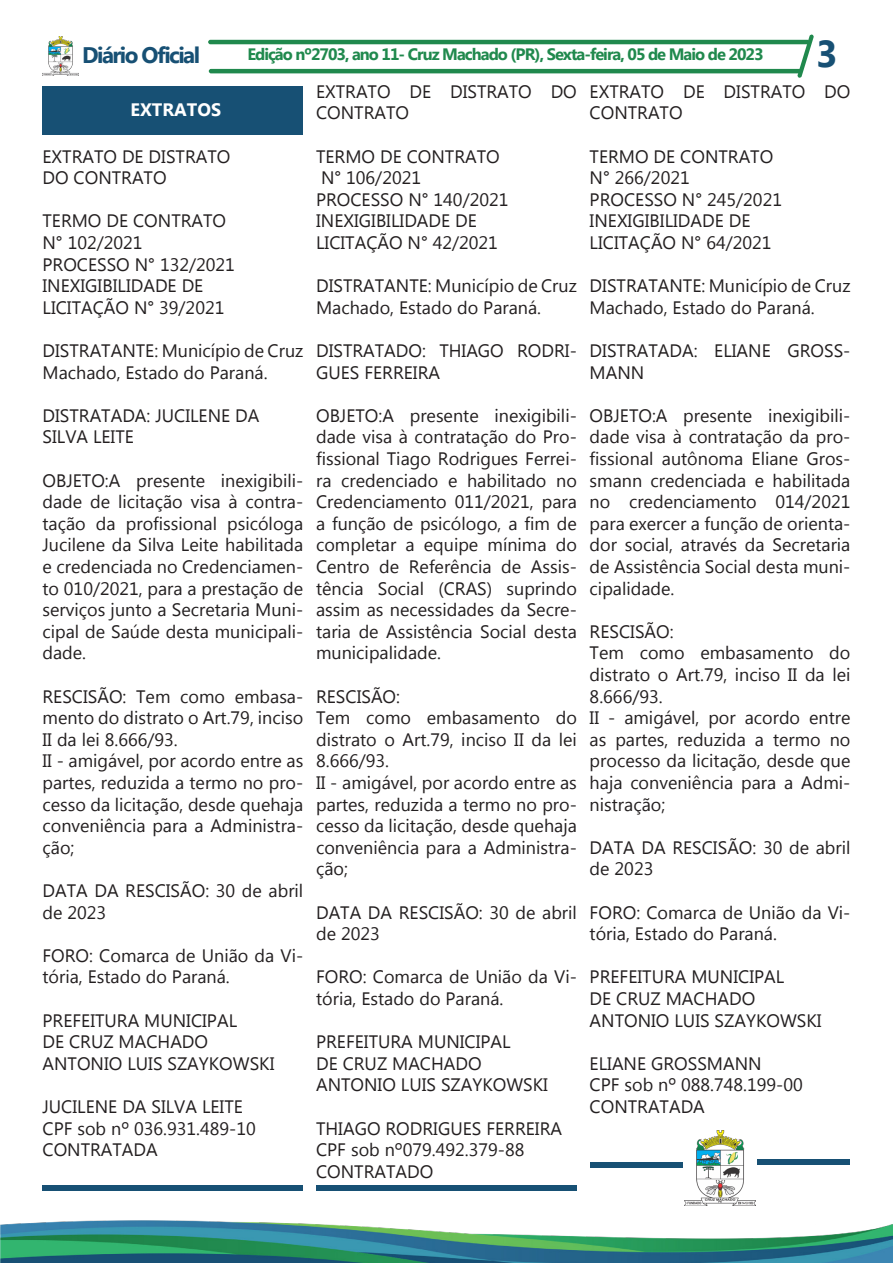
<style>
.page{position:relative;width:893px;height:1263px;background:#fff}
.page>*{position:absolute;margin:0;border:0;box-sizing:border-box;transform-origin:0 0}
.t1{font:700 37.5px "Myanmar Text";color:#175074}
.t2{font:700 22.5px "Myanmar Text";letter-spacing:-.07em;color:#175074}
.t3{font:18px/21.6px "Myanmar Text";color:#231f20}
.t4{font:700 18px "Myanmar Text";color:#fff}
.t5{font:700 16.5px "Myanmar Text";letter-spacing:-.06em;color:#20894d}
</style>
<div class="page">
<hr style="left:208px;top:40px;width:602px;height:4px;background:#20894d;border-radius:2px">
<hr style="left:209px;top:69px;width:593px;height:4px;background:#20894d;border-radius:2px">
<img style="left:43px;top:37px;width:36px;height:38px">
<svg style="left:797px;top:34px;width:17px;height:44px"></svg>
<img style="left:0;top:1205px;width:893px;height:58px">
<svg style="left:590px;top:1162px;width:93px;height:6px"></svg>
<img style="left:685px;top:1130px;width:70px;height:75px">
<svg style="left:757px;top:1159px;width:93px;height:6px"></svg>
<div style="left:43px;top:86px;width:260px;height:49px;background:#175074"></div>
<div style="left:43px;top:1185px;width:260px;height:6px;background:#175074"></div>
<div style="left:316px;top:1185px;width:261px;height:6px;background:#175074"></div>
<p class="t2" style="left:82px;top:42px;width:119px">Diário Oficial</p>
<p class="t5" style="left:247px;top:45px;width:518px">Edição nº2703, ano 11- Cruz Machado (PR), Sexta-feira, 05 de Maio de 2023</p>
<p class="t1" style="left:816px;top:32px;width:23px">3</p>
<p class="t4" style="left:131px;top:99px;width:92px">EXTRATOS</p>
<p class="t3" style="left:43px;top:146px;width:189px">EXTRATO DE DISTRATO</p>
<p class="t3" style="left:43px;top:167px;width:126px">DO CONTRATO</p>
<p class="t3" style="left:43px;top:210px;width:185px">TERMO DE CONTRATO</p>
<p class="t3" style="left:43px;top:232px;width:102px">N° 102/2021</p>
<p class="t3" style="left:43px;top:254px;width:194px">PROCESSO N° 132/2021</p>
<p class="t3" style="left:43px;top:275px;width:162px">INEXIGIBILIDADE DE</p>
<p class="t3" style="left:43px;top:297px;width:183px">LICITAÇÃO N° 39/2021</p>
<p class="t3" style="left:43px;top:340px;width:262px">DISTRATANTE: Município de Cruz<br>Machado, Estado do Paraná.</p>
<p class="t3" style="left:43px;top:405px;width:218px">DISTRATADA: JUCILENE DA</p>
<p class="t3" style="left:43px;top:426px;width:93px">SILVA LEITE</p>
<p class="t3" style="left:43px;top:470px;width:262px;text-align:justify">OBJETO:A presente inexigibili&shy;dade de licitação visa à contra&shy;tação da profissional psicóloga Jucilene da Silva Leite habilitada e credenciada no Credenciamen&shy;to 010/2021, para a prestação de serviços junto a Secretaria Muni&shy;cipal de Saúde desta municipali&shy;dade.</p>
<p class="t3" style="left:43px;top:686px;width:262px;text-align:justify">RESCISÃO: Tem como embasa&shy;mento do distrato o Art.79, inciso II da lei 8.666/93.</p>
<p class="t3" style="left:43px;top:750px;width:262px;text-align:justify">II - amigável, por acordo entre as partes, reduzida a termo no pro&shy;cesso da licitação, desde quehaja conveniência para a Administra&shy;ção;</p>
<p class="t3" style="left:43px;top:880px;width:262px">DATA DA RESCISÃO: 30 de abril de 2023</p>
<p class="t3" style="left:43px;top:945px;width:262px">FORO: Comarca de União da Vi&shy;tória, Estado do Paraná.</p>
<p class="t3" style="left:43px;top:1010px;width:196px">PREFEITURA MUNICIPAL</p>
<p class="t3" style="left:43px;top:1031px;width:167px">DE CRUZ MACHADO</p>
<p class="t3" style="left:43px;top:1053px;width:233px">ANTONIO LUIS SZAYKOWSKI</p>
<p class="t3" style="left:43px;top:1096px;width:202px">JUCILENE DA SILVA LEITE</p>
<p class="t3" style="left:43px;top:1118px;width:215px">CPF sob nº 036.931.489-10</p>
<p class="t3" style="left:43px;top:1139px;width:117px">CONTRATADA</p>
<p class="t3" style="left:316px;top:81px;width:262px">EXTRATO DE DISTRATO DO<br>CONTRATO</p>
<p class="t3" style="left:316px;top:146px;width:185px">TERMO DE CONTRATO</p>
<p class="t3" style="left:321px;top:167px;width:102px">N° 106/2021</p>
<p class="t3" style="left:316px;top:189px;width:194px">PROCESSO N° 140/2021</p>
<p class="t3" style="left:316px;top:210px;width:162px">INEXIGIBILIDADE DE</p>
<p class="t3" style="left:316px;top:232px;width:183px">LICITAÇÃO N° 42/2021</p>
<p class="t3" style="left:316px;top:275px;width:262px">DISTRATANTE: Município de Cruz<br>Machado, Estado do Paraná.</p>
<p class="t3" style="left:316px;top:340px;width:262px">DISTRATADO: THIAGO RODRI-<br>GUES FERREIRA</p>
<p class="t3" style="left:316px;top:405px;width:262px;text-align:justify">OBJETO:A presente inexigibili&shy;dade visa à contratação do Pro&shy;fissional Tiago Rodrigues Ferrei&shy;ra credenciado e habilitado no Credenciamento 011/2021, para a função de psicólogo, a fim de completar a equipe mínima do Centro de Referência de Assis&shy;tência Social (CRAS) suprindo assim as necessidades da Secre&shy;taria de Assistência Social desta municipalidade.</p>
<p class="t3" style="left:316px;top:686px;width:86px">RESCISÃO:</p>
<p class="t3" style="left:316px;top:707px;width:262px;text-align:justify">Tem como embasamento do distrato o Art.79, inciso II da lei 8.666/93.</p>
<p class="t3" style="left:316px;top:772px;width:262px;text-align:justify">II - amigável, por acordo entre as partes, reduzida a termo no pro&shy;cesso da licitação, desde quehaja conveniência para a Administra&shy;ção;</p>
<p class="t3" style="left:316px;top:902px;width:262px">DATA DA RESCISÃO: 30 de abril de 2023</p>
<p class="t3" style="left:316px;top:966px;width:262px">FORO: Comarca de União da Vi&shy;tória, Estado do Paraná.</p>
<p class="t3" style="left:316px;top:1031px;width:196px">PREFEITURA MUNICIPAL</p>
<p class="t3" style="left:316px;top:1053px;width:167px">DE CRUZ MACHADO</p>
<p class="t3" style="left:316px;top:1074px;width:233px">ANTONIO LUIS SZAYKOWSKI</p>
<p class="t3" style="left:316px;top:1118px;width:247px">THIAGO RODRIGUES FERREIRA</p>
<p class="t3" style="left:316px;top:1139px;width:210px">CPF sob nº079.492.379-88</p>
<p class="t3" style="left:316px;top:1161px;width:119px">CONTRATADO</p>
<p class="t3" style="left:590px;top:81px;width:262px">EXTRATO DE DISTRATO DO<br>CONTRATO</p>
<p class="t3" style="left:590px;top:146px;width:185px">TERMO DE CONTRATO</p>
<p class="t3" style="left:590px;top:167px;width:102px">N° 266/2021</p>
<p class="t3" style="left:590px;top:189px;width:194px">PROCESSO N° 245/2021</p>
<p class="t3" style="left:590px;top:210px;width:162px">INEXIGIBILIDADE DE</p>
<p class="t3" style="left:590px;top:232px;width:183px">LICITAÇÃO N° 64/2021</p>
<p class="t3" style="left:590px;top:275px;width:262px">DISTRATANTE: Município de Cruz<br>Machado, Estado do Paraná.</p>
<p class="t3" style="left:590px;top:340px;width:262px">DISTRATADA: ELIANE GROSS-<br>MANN</p>
<p class="t3" style="left:590px;top:405px;width:262px;text-align:justify">OBJETO:A presente inexigibili&shy;dade visa à contratação da pro&shy;fissional autônoma Eliane Gros&shy;smann credenciada e habilitada no credenciamento 014/2021 para exercer a função de orienta&shy;dor social, através da Secretaria de Assistência Social desta muni&shy;cipalidade.</p>
<p class="t3" style="left:590px;top:621px;width:86px">RESCISÃO:</p>
<p class="t3" style="left:590px;top:642px;width:262px;text-align:justify">Tem como embasamento do distrato o Art.79, inciso II da lei 8.666/93.</p>
<p class="t3" style="left:590px;top:707px;width:262px;text-align:justify">II - amigável, por acordo entre as partes, reduzida a termo no processo da licitação, desde que haja conveniência para a Admi&shy;nistração;</p>
<p class="t3" style="left:590px;top:837px;width:262px">DATA DA RESCISÃO: 30 de abril de 2023</p>
<p class="t3" style="left:590px;top:902px;width:262px">FORO: Comarca de União da Vi&shy;tória, Estado do Paraná.</p>
<p class="t3" style="left:590px;top:966px;width:196px">PREFEITURA MUNICIPAL</p>
<p class="t3" style="left:590px;top:988px;width:167px">DE CRUZ MACHADO</p>
<p class="t3" style="left:590px;top:1010px;width:233px">ANTONIO LUIS SZAYKOWSKI</p>
<p class="t3" style="left:590px;top:1053px;width:173px">ELIANE GROSSMANN</p>
<p class="t3" style="left:590px;top:1074px;width:215px">CPF sob nº 088.748.199-00</p>
<p class="t3" style="left:590px;top:1096px;width:117px">CONTRATADA</p>
</div>
